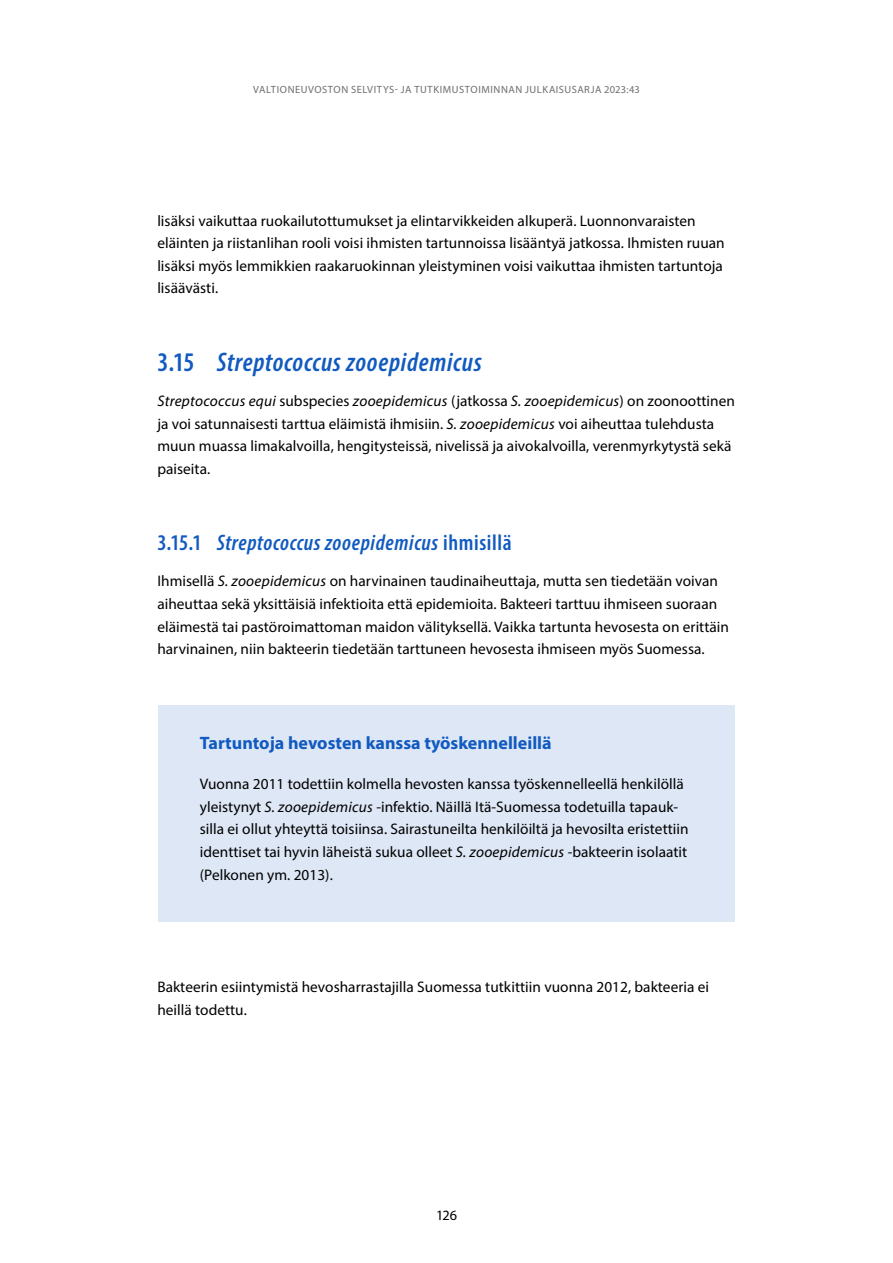
<style>
.page{position:relative;width:893px;height:1263px;background:#fff}
.page>*{position:absolute;margin:0;border:0;box-sizing:border-box;transform-origin:0 0}
.Otsikko_2{font:italic 600 condensed 27px "Myriad Pro";letter-spacing:.025em;color:#115ac0}
.Otsikko_3{font:italic 600 condensed 22.5px "Myriad Pro";letter-spacing:.025em;color:#115ac0}
.laatikko-otsikko{font:700 18px "Myriad Pro";color:#115ac0}
._01_Leipä{font:15.3px/22.5px "Myriad Pro";letter-spacing:.005em;color:#000}
.Laatikkoteksti{font:15.3px/22.5px "Myriad Pro";letter-spacing:.005em;color:#000}
._01_Leipä_pitkän_ots{font:15.3px/22.5px "Myriad Pro";letter-spacing:.005em;color:#000}
.t1{font:14.25px "Myriad Pro";color:#000}
.t2{font:10.5px "Myriad Pro";letter-spacing:.01em;color:#6e6e6d}
.s1{font-style:normal}
.s2{font-style:italic}
</style>
<div class="page">
<div style="left:158px;top:705px;width:577px;height:69px;background:#dee7f6"></div>
<div style="left:158px;top:757px;width:577px;height:165px;background:#dee7f6"></div>
<p class="t2" style="left:253px;top:83px;width:14px">Valtioneuvoston</p>
<p class="t2" style="left:351px;top:83px;width:7px">selvitys</p>
<p class="t2" style="left:395px;top:83px;width:27px">- ja tutkimustoiminnan</p>
<p class="t2" style="left:525px;top:83px;width:7px">julkaisusarja</p>
<p class="t2" style="left:604px;top:83px;width:37px">2023:43</p>
<p class="_01_Leipä" style="left:157px;top:209px;width:569px">lisäksi vaikuttaa ruokailutottumukset ja elintarvikkeiden alkuperä. Luonnonvaraisten eläinten ja riistanlihan rooli voisi ihmisten tartunnoissa lisääntyä jatkossa. Ihmisten ruuan lisäksi myös lemmikkien raakaruokinnan yleistyminen voisi vaikuttaa ihmisten tartuntoja lisäävästi.</p>
<h3 class="Otsikko_2" style="left:157px;top:346px;width:326px"><span class="s1">3.15</span> Streptococcus zooepidemicus</h3>
<p class="_01_Leipä" style="left:157px;top:389px;width:579px"><span class="s2">Streptococcus equi</span> subspecies <span class="s2">zooepidemicus</span> (jatkossa <span class="s2">S. zooepidemicus</span>) on zoonoottinen ja voi satunnaisesti tarttua eläimistä ihmisiin. <span class="s2">S. zooepidemicus</span> voi aiheuttaa tulehdusta muun muassa limakalvoilla, hengitysteissä, nivelissä ja aivokalvoilla, verenmyrkytystä sekä paiseita.</p>
<h4 class="Otsikko_3" style="left:157px;top:529px;width:356px"><span class="s1">3.15.1</span> Streptococcus zooepidemicus <span class="s1">ihmisillä</span></h4>
<p class="_01_Leipä" style="left:157px;top:570px;width:573px">Ihmisellä <span class="s2">S. zooepidemicus</span> on harvinainen taudinaiheuttaja, mutta sen tiedetään voivan aiheuttaa sekä yksittäisiä infektioita että epidemioita. Bakteeri tarttuu ihmiseen suoraan eläimestä tai pastöroimattoman maidon välityksellä. Vaikka tartunta hevosesta on erittäin harvinainen, niin bakteerin tiedetään tarttuneen hevosesta ihmiseen myös Suomessa.</p>
<p class="laatikko-otsikko" style="left:200px;top:731px;width:353px">Tartuntoja hevosten kanssa työskennelleillä</p>
<p class="Laatikkoteksti" style="left:200px;top:773px;width:490px">Vuonna 2011 todettiin kolmella hevosten kanssa työskennelleellä henkilöllä yleistynyt <span class="s2">S. zooepidemicus</span> -infektio. Näillä Itä-Suomessa todetuilla tapauk&shy;silla ei ollut yhteyttä toisiinsa. Sairastuneilta henkilöiltä ja hevosilta eristettiin identtiset tai hyvin läheistä sukua olleet <span class="s2">S. zooepidemicus</span> -bakteerin isolaatit (Pelkonen ym. 2013).</p>
<p class="_01_Leipä_pitkän_ots" style="left:157px;top:976px;width:553px">Bakteerin esiintymistä hevosharrastajilla Suomessa tutkittiin vuonna 2012, bakteeria ei heillä todettu.</p>
<p class="t1" style="left:436px;top:1206px;width:22px">126</p>
</div>
